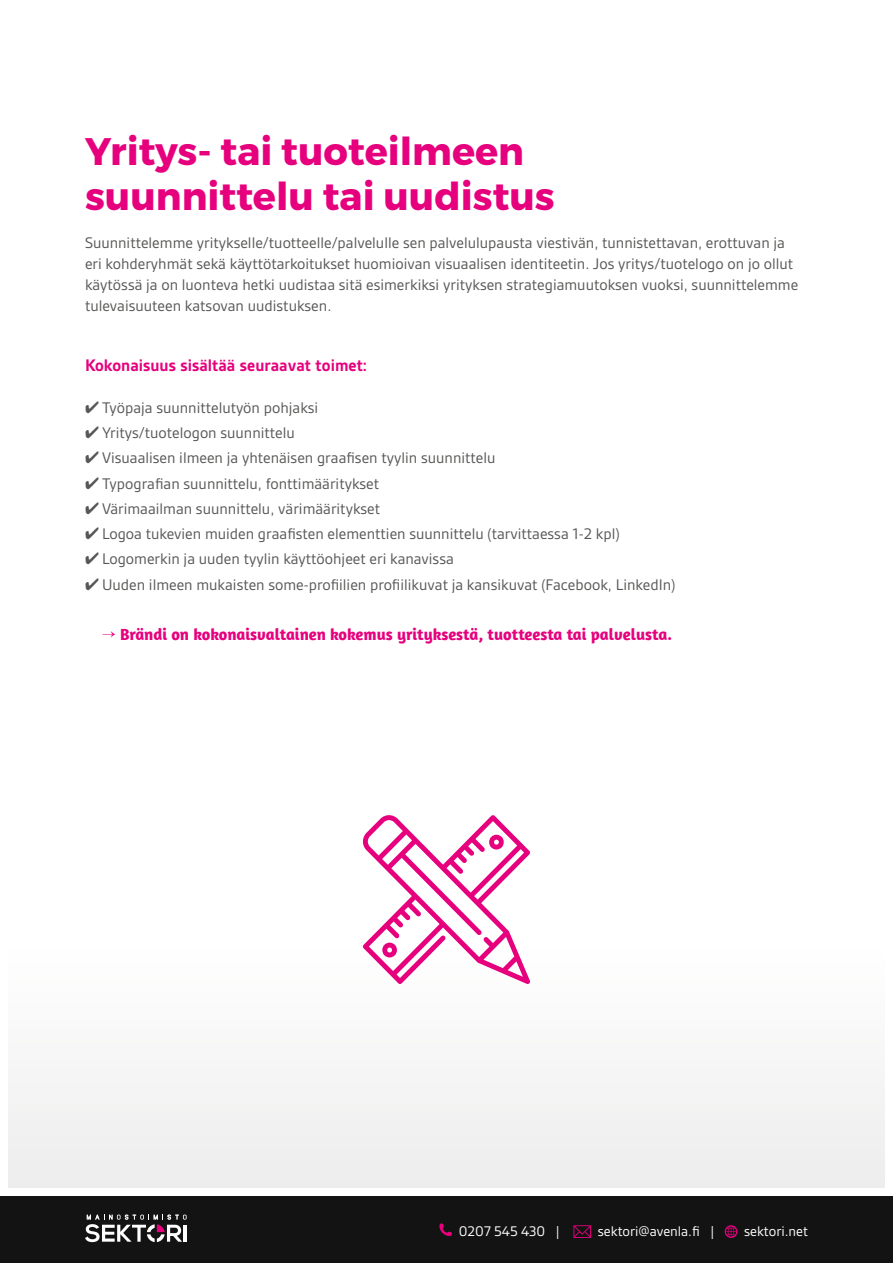
<style>
.page{position:relative;width:893px;height:1263px;background:#fff}
.page>*{position:absolute;margin:0;border:0;box-sizing:border-box;transform-origin:0 0}
.t1{font:700 38.4px/45px "Montserrat";color:#e6007d}
.t2{font:700 18px "Gesta";color:#e6007d}
.t3{font:16.5px/21px "Gesta";color:#575756}
.t4{font:700 16.5px "Amaranth";color:#e6007d}
.t5{font:15px "Gesta";color:#fff}
</style>
<div class="page">
<div style="left:9px;top:290px;width:875px;height:898px;background:linear-gradient(to bottom,#fff,#f6f6f6)"></div>
<div style="left:0;top:1196px;width:893px;height:67px;background:#131313"></div>
<svg style="left:85px;top:1214px;width:102px;height:28px"></svg>
<svg style="left:439px;top:1223px;width:13px;height:13px"></svg>
<svg style="left:573px;top:1225px;width:18px;height:13px"></svg>
<svg style="left:725px;top:1225px;width:12px;height:13px"></svg>
<svg style="left:363px;top:815px;width:167px;height:169px"></svg>
<h1 class="t1" style="left:85px;top:130px;width:471px">Yritys- tai tuoteilmeen suunnittelu tai uudistus</h1>
<p class="t3" style="left:85px;top:232px;width:715px">Suunnittelemme yritykselle/tuotteelle/palvelulle sen palvelulupausta viestivän, tunnistettavan, erottuvan ja eri kohderyhmät sekä käyttötarkoitukset huomioivan visuaalisen identiteetin. Jos yritys/tuotelogo on jo ollut käytössä ja on luonteva hetki uudistaa sitä esimerkiksi yrityksen strategiamuutoksen vuoksi, suunnittelemme tulevaisuuteen katsovan uudistuksen.</p>
<p class="t2" style="left:85px;top:354px;width:284px">Kokonaisuus sisältää seuraavat toimet:</p>
<p class="t3" style="left:85px;top:397px;width:235px">✔ Työpaja suunnittelutyön pohjaksi</p>
<p class="t3" style="left:85px;top:422px;width:211px">✔ Yritys/tuotelogon suunnittelu</p>
<p class="t3" style="left:85px;top:447px;width:412px">✔ Visuaalisen ilmeen ja yhtenäisen graafisen tyylin suunnittelu</p>
<p class="t3" style="left:85px;top:473px;width:296px">✔ Typografian suunnittelu, fonttimääritykset</p>
<p class="t3" style="left:85px;top:498px;width:297px">✔ Värimaailman suunnittelu, värimääritykset</p>
<p class="t3" style="left:85px;top:523px;width:536px">✔ Logoa tukevien muiden graafisten elementtien suunnittelu (tarvittaessa 1-2 kpl)</p>
<p class="t3" style="left:85px;top:548px;width:370px">✔ Logomerkin ja uuden tyylin käyttöohjeet eri kanavissa</p>
<p class="t3" style="left:85px;top:574px;width:592px">✔ Uuden ilmeen mukaisten some-profiilien profiilikuvat ja kansikuvat (Facebook, LinkedIn)</p>
<p class="t4" style="left:102px;top:624px;width:571px">→ Brändi on kokonaisvaltainen kokemus yrityksestä, tuotteesta tai palvelusta.</p>
<p class="t5" style="left:459px;top:1223px;width:103px">0207 545 430 |</p>
<p class="t5" style="left:598px;top:1223px;width:118px">sektori@avenla.fi |</p>
<p class="t5" style="left:744px;top:1223px;width:65px">sektori.net</p>
</div>
